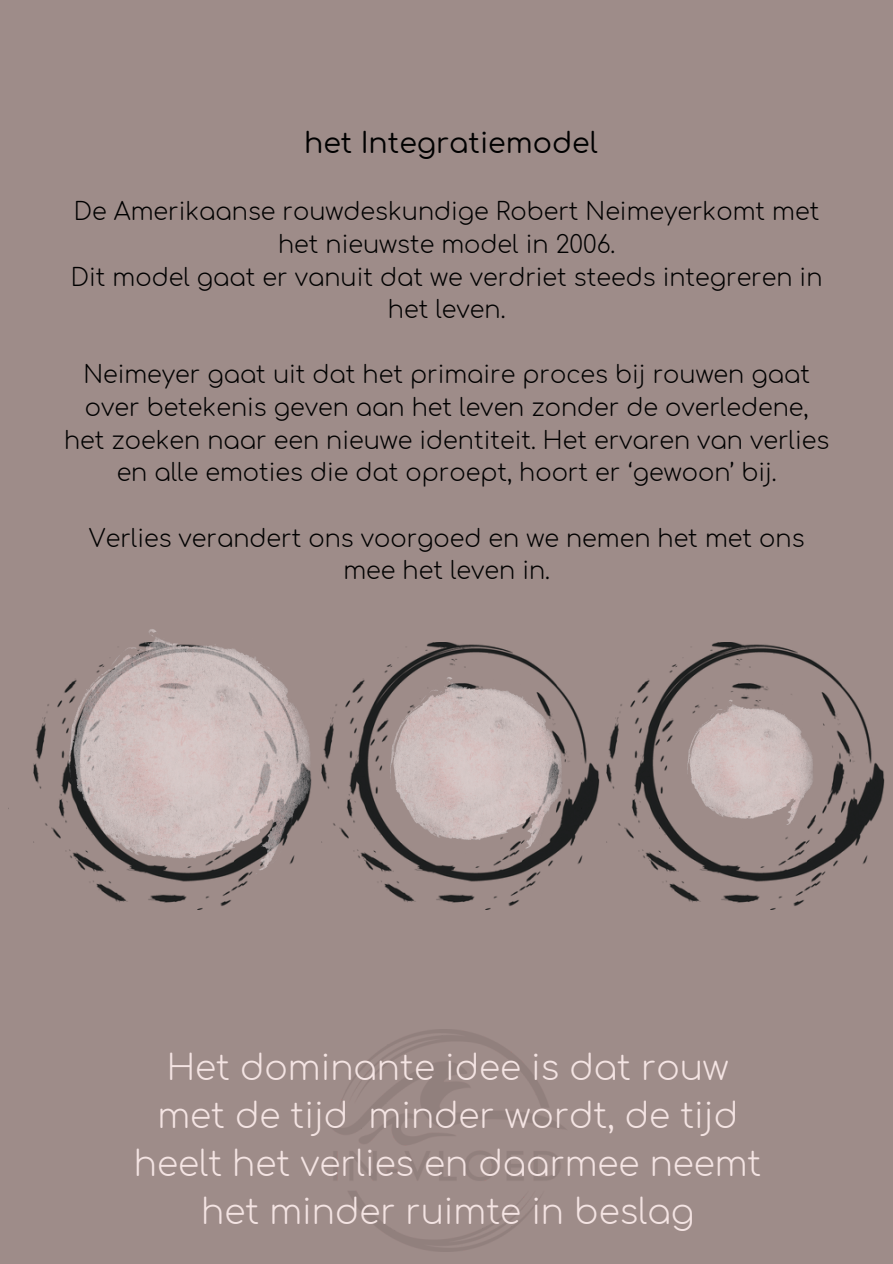
<style>
.page{position:relative;width:893px;height:1264px;background:#fff}
.page>*{position:absolute;margin:0;border:0;box-sizing:border-box;transform-origin:0 0}
.t1{font:300 34.5px/48.2px "Comfortaa";color:#f4e4e3;text-align:center}
.t2{font:28.5px "Comfortaa";color:#000}
.t3{font:300 24px/32.7px "Comfortaa";color:#000;text-align:center}
</style>
<div class="page">
<div style="left:0;top:0;width:892px;height:1263px;background:#9e8c89"></div>
<img style="left:33px;top:702px;width:215px;height:208px">
<img style="left:321px;top:642px;width:260px;height:268px">
<img style="left:581px;top:642px;width:303px;height:268px">
<img style="left:60px;top:629px;width:252px;height:248px">
<img style="left:383px;top:669px;width:179px;height:184px">
<img style="left:683px;top:694px;width:130px;height:134px">
<h2 class="t2" style="left:304px;top:128px;width:295px">het Integratiemodel</h2>
<p class="t3" style="left:74px;top:196px;width:747px">De Amerikaanse rouwdeskundige Robert Neimeyerkomt met het nieuwste model in 2006.</p>
<p class="t3" style="left:71px;top:261px;width:753px">Dit model gaat er vanuit dat we verdriet steeds integreren in het leven.</p>
<p class="t3" style="left:64px;top:359px;width:766px">Neimeyer gaat uit dat het primaire proces bij rouwen gaat over betekenis geven aan het leven zonder de overledene, het zoeken naar een nieuwe identiteit. Het ervaren van verlies en alle emoties die dat oproept, hoort er ‘gewoon’ bij.</p>
<p class="t3" style="left:89px;top:522px;width:717px">Verlies verandert ons voorgoed en we nemen het met ons mee het leven in.</p>
<p class="t1" style="left:134px;top:1044px;width:629px">Het dominante idee is dat rouw met de tijd minder wordt, de tijd heelt het verlies en daarmee neemt het minder ruimte in beslag</p>
</div>
